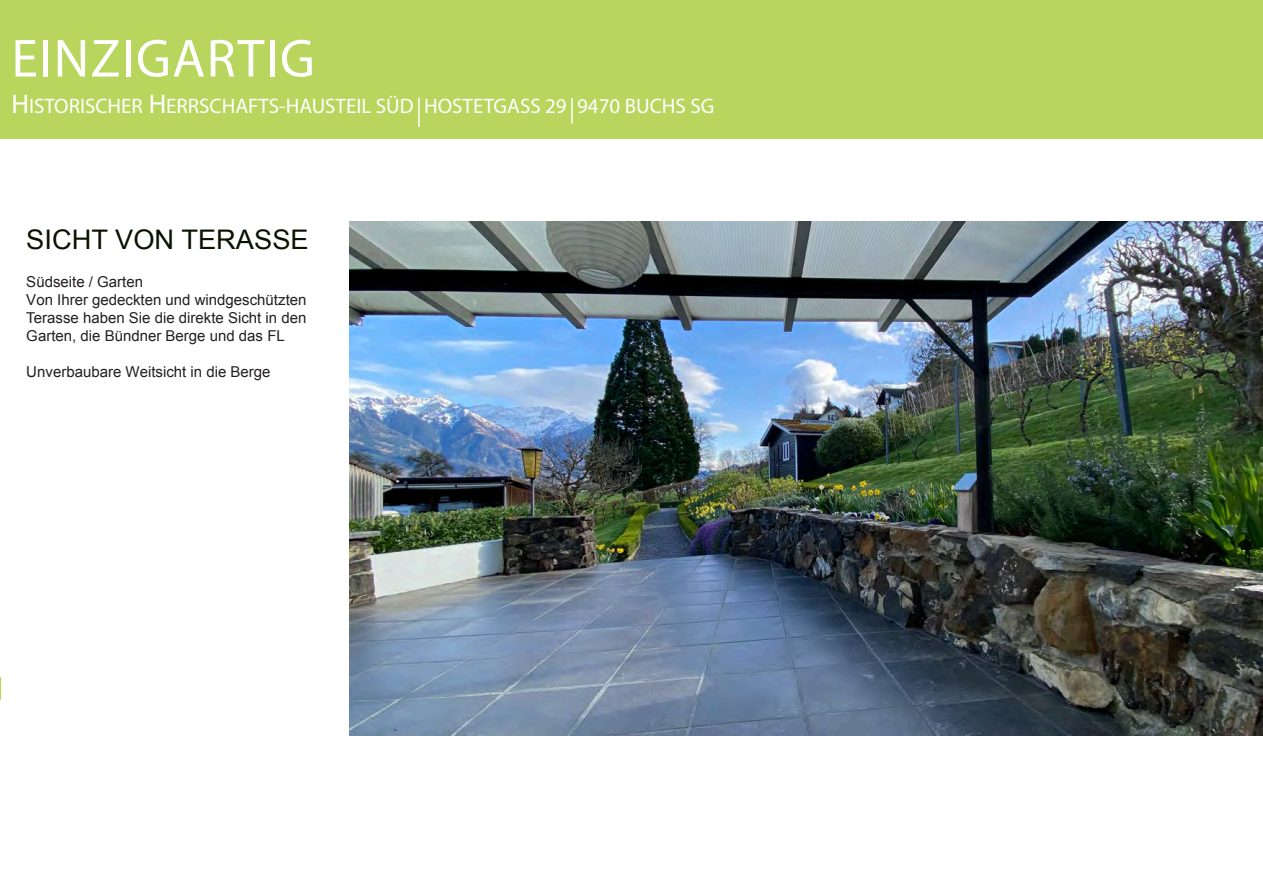
<style>
.page{position:relative;width:1263px;height:893px;background:#fff}
.page>*{position:absolute;margin:0;border:0;box-sizing:border-box;transform-origin:0 0}
.t1{font:54px "Myriad Pro";letter-spacing:.025em;color:#fff}
.t2{font:27px "Arial";color:#0a1200}
.t3{font:21px "Myriad Pro";color:#fff}
.t4{font:15px/18px "Arial";color:#231f20}
.t5{font:15px "Arial";color:#231f20}
.s1{font-size:27px}
.s2{font-style:inherit}
</style>
<div class="page">
<svg style="left:0;top:677px;width:2px;height:23px"></svg>
<img style="left:349px;top:222px;width:913px;height:513px">
<div style="left:0;top:0;width:1263px;height:139px;background:#b8d65d"></div>
<hr style="left:418px;top:98px;width:2px;height:29px;background:#fff">
<hr style="left:571px;top:98px;width:2px;height:26px;background:#fff">
<p class="t1" style="left:11px;top:25px;width:425px">DOKUMENTATION</p>
<p class="t3" style="left:11px;top:93px;width:477px"><span class="s1">E</span>INFAM LIENHAUS HOSTETGASSE 29 9470 BUCHS SG</p>
<p class="t1" style="left:11px;top:25px;width:305px">EINZIGARTIG</p>
<p class="t3" style="left:11px;top:93px;width:704px"><span class="s1">H</span>ISTORISCHER <span class="s1">H</span>ERRSCHAFTS-HAUSTEIL SÜD HOSTETGASS 29 9470 BUCHS SG</p>
<p class="t2" style="left:26px;top:222px;width:284px">SICHT VON TERASSE</p>
<p class="t4" style="left:26px;top:272px;width:282px">Südseite / Garten<br>Von Ihrer gedeckten und windgeschützten Terasse haben Sie die direkte Sicht in <span class="s2">den </span>Garten, die Bündner Berge und das FL</p>
<p class="t5" style="left:26px;top:361px;width:246px">Unverbaubare Weitsicht in die Berge</p>
</div>
